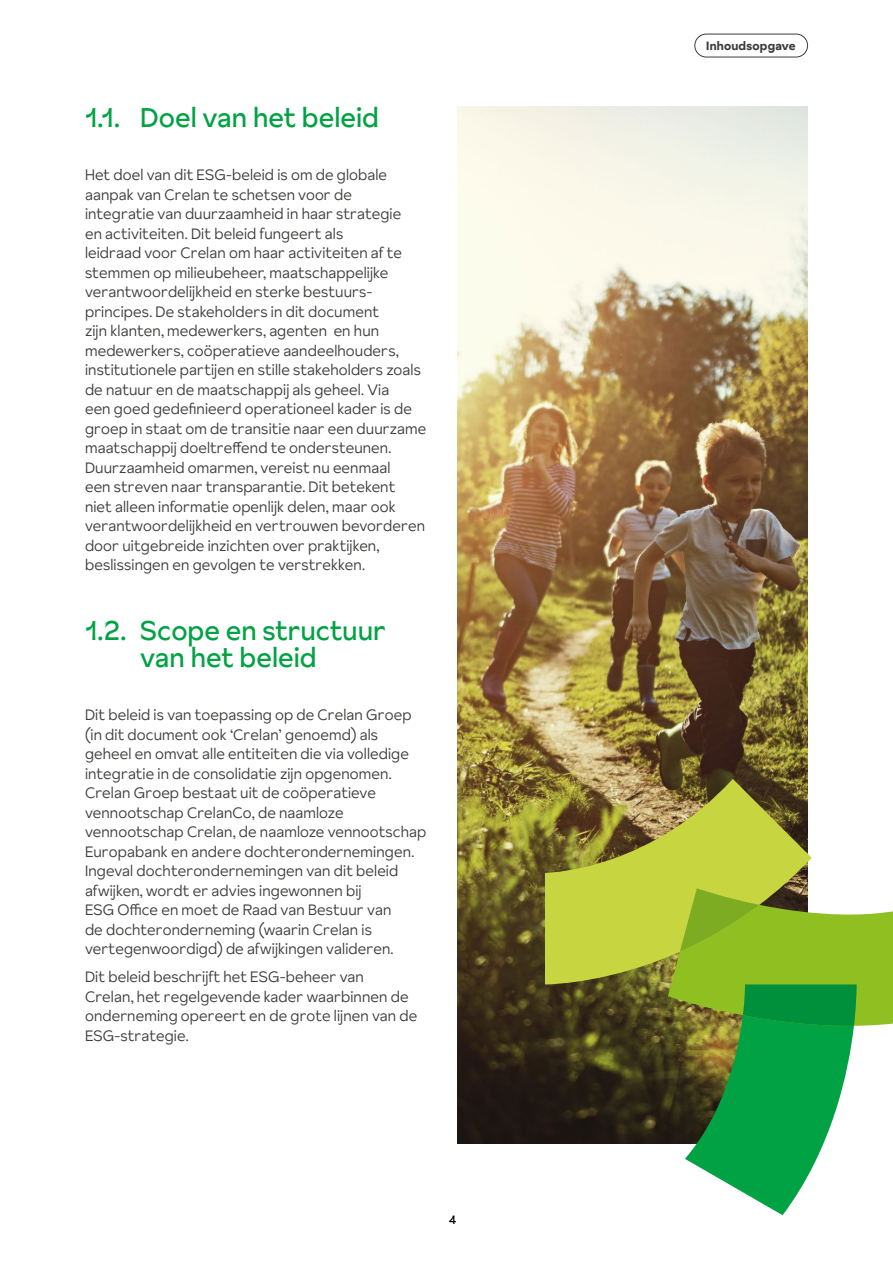
<style>
.page{position:relative;width:893px;height:1263px;background:#fff}
.page>*{position:absolute;margin:0;border:0;box-sizing:border-box;transform-origin:0 0}
.t1{font:27px/27px "Crelan Sunset";color:#00a244;text-align:center}
.t2{font:300 15px/19.5px "Crelan Sunset";letter-spacing:.01em;color:#3c3c3b}
.t3{font:700 12px "Crelan Sunset";letter-spacing:.015em;color:#3c3c3b}
.t4{font:12px "Crelan Sunset";color:#000}
</style>
<div class="page">
<div style="left:694px;top:34px;width:114px;height:23px;border:1px solid #3c3c3b;border-radius:11px"></div>
<img style="left:457px;top:106px;width:351px;height:1037px">
<svg style="left:545px;top:779px;width:267px;height:205px;background:#aaab3e"></svg>
<svg style="left:668px;top:888px;width:225px;height:327px"></svg>
<h1 class="t1" style="left:85px;top:103px;width:295px">1.1. Doel van het beleid</h1>
<p class="t2" style="left:85px;top:165px;width:343px">Het doel van dit ESG-beleid is om de globale aanpak van Crelan te schetsen voor de<br>integratie van duurzaamheid in haar strategie<br>en activiteiten. Dit beleid fungeert als<br>leidraad voor Crelan om haar activiteiten af te stemmen op milieubeheer, maatschappelijke verantwoordelijkheid en sterke bestuurs&shy;principes. De stakeholders in dit document<br>zijn klanten, medewerkers, agenten en hun medewerkers, coöperatieve aandeelhouders, institutionele partijen en stille stakeholders zoals de natuur en de maatschappij als geheel. Via<br>een goed gedefinieerd operationeel kader is de groep in staat om de transitie naar een duurzame maatschappij doeltreffend te ondersteunen.<br>Duurzaamheid omarmen, vereist nu eenmaal<br>een streven naar transparantie. Dit betekent<br>niet alleen informatie openlijk delen, maar ook verantwoordelijkheid en vertrouwen bevorderen door uitgebreide inzichten over praktijken, beslissingen en gevolgen te verstrekken.</p>
<h1 class="t1" style="left:85px;top:616px;width:303px">1.2. Scope en structuur van het beleid</h1>
<p class="t2" style="left:85px;top:705px;width:343px">Dit beleid is van toepassing op de Crelan Groep (in dit document ook ‘Crelan’ genoemd) als geheel en omvat alle entiteiten die via volledige integratie in de consolidatie zijn opgenomen.<br>Crelan Groep bestaat uit de coöperatieve vennootschap CrelanCo, de naamloze vennootschap Crelan, de naamloze vennootschap Europabank en andere dochterondernemingen.<br>Ingeval dochterondernemingen van dit beleid afwijken, wordt er advies ingewonnen bij<br>ESG Office en moet de Raad van Bestuur van<br>de dochteronderneming (waarin Crelan is vertegenwoordigd) de afwijkingen valideren.</p>
<p class="t2" style="left:85px;top:967px;width:334px">Dit beleid beschrijft het ESG-beheer van<br>Crelan, het regelgevende kader waarbinnen de onderneming opereert en de grote lijnen van de ESG-strategie.</p>
<p class="t4" style="left:449px;top:1212px;width:9px">4</p>
<p class="t3" style="left:706px;top:37px;width:91px">Inhoudsopgave</p>
</div>
